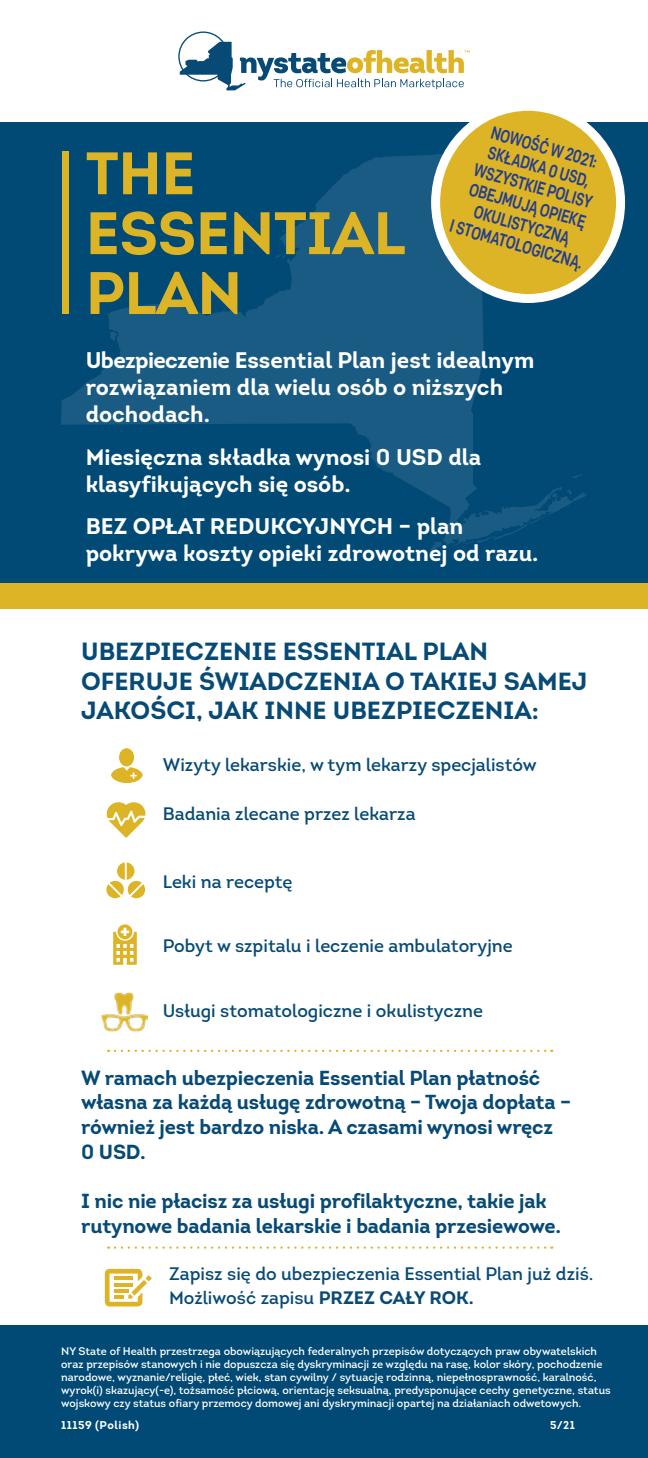
<style>
.page{position:relative;width:648px;height:1458px;background:#fff}
.page>*{position:absolute;margin:0;border:0;box-sizing:border-box;transform-origin:0 0}
.t1{font:700 59.85px/59.9px "Intro";letter-spacing:-.01em;color:#ddb425}
.t2{font:700 24.75px/29.7px "Intro";color:#074a75}
.t3{font:700 22.5px/27px "Intro";color:#fff}
.t4{font:700 20.25px/24.8px "Intro";letter-spacing:-.01em;color:#074a75}
.t5{font:18px/24.8px "Intro";color:#074a75}
.t6{font:500 18px/20.2px "Colfax";color:#253f8e;text-align:center;scale:.75 1}
.t7{font:700 11.25px "Intro";letter-spacing:.045em;color:#fff}
.t8{font:11.03px/13px "Intro";color:#fff}
.s1{font-weight:700}
</style>
<div class="page">
<div style="left:0;top:76px;width:648px;height:515px;background:#004a75"></div>
<svg style="left:572px;top:474px;width:10px;height:4px"></svg>
<svg style="left:430px;top:487px;width:157px;height:66px"></svg>
<svg style="left:61px;top:152px;width:424px;height:382px"></svg>
<svg style="left:292px;top:216px;width:13px;height:8px"></svg>
<svg style="left:275px;top:244px;width:14px;height:15px"></svg>
<div style="left:62px;top:152px;width:7px;height:162px;background:#ddb425"></div>
<div style="left:0;top:583px;width:648px;height:26px;background:#ddb425"></div>
<svg style="left:111px;top:748px;width:32px;height:35px"></svg>
<svg style="left:115px;top:1050px;width:437px;height:2px"></svg>
<svg style="left:115px;top:1246px;width:437px;height:3px"></svg>
<svg style="left:105px;top:1269px;width:47px;height:37px"></svg>
<div style="left:0;top:1325px;width:648px;height:133px;background:#004a75"></div>
<div style="left:0;top:0;width:648px;height:122px;background:#fff"></div>
<svg style="left:178px;top:32px;width:292px;height:58px"></svg>
<svg style="left:107px;top:802px;width:38px;height:36px"></svg>
<svg style="left:113px;top:924px;width:24px;height:41px"></svg>
<svg style="left:106px;top:862px;width:40px;height:37px"></svg>
<img style="left:101px;top:993px;width:47px;height:38px">
<div style="left:436px;top:106px;width:185px;height:193px;background:#ddb425;border-radius:50%"></div>
<div style="left:431px;top:102px;width:194px;height:201px;border:9px solid #fff;border-radius:50%"></div>
<p class="t6" style="left:494px;top:122px;width:148px;rotate:16deg">NOWOŚĆ W 2021:</p>
<p class="t6" style="left:475px;top:138px;width:185px;rotate:16deg">SKŁADKA 0 USD,<br>WSZYSTKIE POLISY<br>OBEJMUJĄ OPIEKĘ<br>OKULISTYCZNĄ<br>I STOMATOLOGICZNĄ.</p>
<p class="t1" style="left:86px;top:143px;width:321px">THE<br>ESSENTIAL<br>PLAN</p>
<p class="t3" style="left:86px;top:346px;width:450px">Ubezpieczenie Essential Plan jest idealnym rozwiązaniem dla wielu osób o niższych dochodach.</p>
<p class="t3" style="left:86px;top:443px;width:397px">Miesięczna składka wynosi 0 USD dla klasyfikujących się osób.</p>
<p class="t3" style="left:86px;top:513px;width:454px">BEZ OPŁAT REDUKCYJNYCH – plan pokrywa koszty opieki zdrowotnej od razu.</p>
<p class="t2" style="left:81px;top:636px;width:508px">UBEZPIECZENIE ESSENTIAL PLAN<br>OFERUJE ŚWIADCZENIA O TAKIEJ SAMEJ<br>JAKOŚCI, JAK INNE UBEZPIECZENIA:</p>
<p class="t5" style="left:163px;top:753px;width:376px">Wizyty lekarskie, w tym lekarzy specjalistów</p>
<p class="t5" style="left:163px;top:801px;width:254px">Badania zlecane przez lekarza</p>
<p class="t5" style="left:163px;top:869px;width:131px">Leki na receptę</p>
<p class="t5" style="left:163px;top:933px;width:351px">Pobyt w szpitalu i leczenie ambulatoryjne</p>
<p class="t5" style="left:163px;top:998px;width:322px">Usługi stomatologiczne i okulistyczne</p>
<p class="t4" style="left:81px;top:1065px;width:492px">W ramach ubezpieczenia Essential Plan płatność własna za każdą usługę zdrowotną – Twoja dopłata – również jest bardzo niska. A czasami wynosi wręcz 0 USD.</p>
<p class="t4" style="left:81px;top:1189px;width:482px">I nic nie płacisz za usługi profilaktyczne, takie jak rutynowe badania lekarskie i badania przesiewowe.</p>
<p class="t5" style="left:169px;top:1261px;width:426px">Zapisz się do ubezpieczenia Essential Plan już dziś.<br>Możliwość zapisu <span class="s1">PRZEZ CAŁY ROK.</span></p>
<p class="t8" style="left:61px;top:1344px;width:551px">NY State of Health przestrzega obowiązujących federalnych przepisów dotyczących praw obywatelskich oraz przepisów stanowych i nie dopuszcza się dyskryminacji ze względu na rasę, kolor skóry, pochodzenie narodowe, wyznanie/religię, płeć, wiek, stan cywilny / sytuację rodzinną, niepełnosprawność, karalność, wyrok(i) skazujący(-e), tożsamość płciową, orientację seksualną, predysponujące cechy genetyczne, status wojskowy czy status ofiary przemocy domowej ani dyskryminacji opartej na działaniach odwetowych.</p>
<p class="t7" style="left:61px;top:1418px;width:79px">11159 (Polish)</p>
<p class="t7" style="left:550px;top:1418px;width:26px">5/21</p>
</div>
